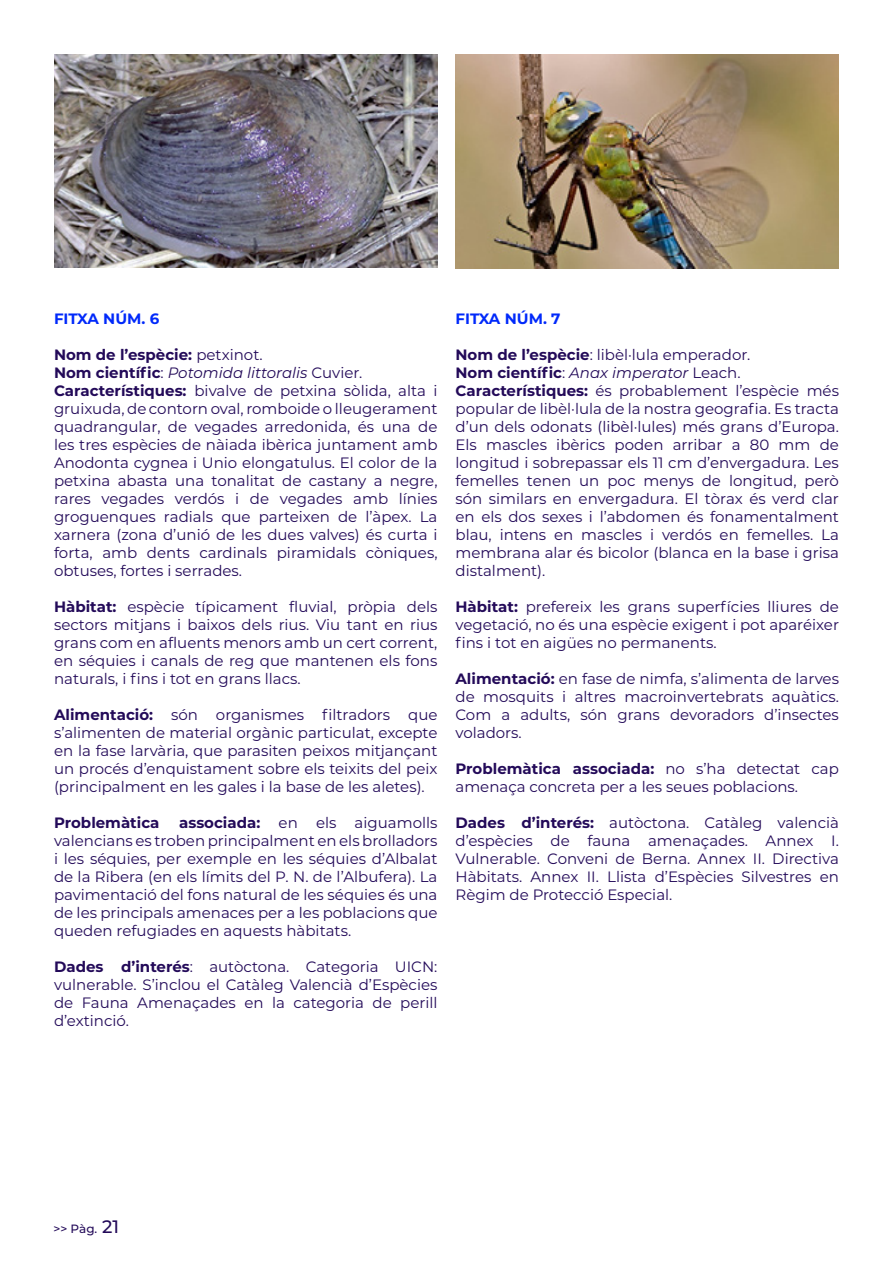
<style>
.page{position:relative;width:893px;height:1263px;background:#fff}
.page>*{position:absolute;margin:0;border:0;box-sizing:border-box;transform-origin:0 0}
.t1{font:15px/18px "Montserrat";color:#230a59;text-align:justify}
.t2{font:700 15px "Montserrat";color:#0029fa}
.t3{font:700 15px "Montserrat";color:#230a59}
.t4{font:500 12px "Montserrat";color:#230a59}
.s1{font-weight:700}
.s2{font-style:italic}
.s3{font-size:18px}
</style>
<div class="page">
<img style="left:54px;top:54px;width:383px;height:213px">
<img style="left:455px;top:54px;width:384px;height:214px">
<p class="t2" style="left:54px;top:307px;width:107px">FITXA NÚM. 6</p>
<p class="t1" style="left:54px;top:345px;width:385px;text-align:left"><span class="s1">Nom de l’espècie:</span> petxinot.<br><span class="s1">Nom científic</span>: <span class="s2">Potomida littoralis</span> Cuvier.<br><span class="s1">Característiques:</span> bivalve de petxina sòlida, alta i gruixuda, de contorn oval, romboide o lleugerament quadrangular, de vegades arredonida, és una de les tres espècies de nàiada ibèrica juntament amb Anodonta cygnea i Unio elongatulus. El color de la petxina abasta una tonalitat de castany a negre, rares vegades verdós i de vegades amb línies groguenques radials que parteixen de l’àpex. La xarnera (zona d’unió de les dues valves) és curta i forta, amb dents cardinals piramidals còniques, obtuses, fortes i serrades.</p>
<p class="t1" style="left:54px;top:597px;width:385px"><span class="s1">Hàbitat:</span> espècie típicament fluvial, pròpia dels sectors mitjans i baixos dels rius. Viu tant en rius grans com en afluents menors amb un cert corrent, en séquies i canals de reg que mantenen els fons naturals, i fins i tot en grans llacs.</p>
<p class="t1" style="left:54px;top:705px;width:385px"><span class="s1">Alimentació:</span> són organismes filtradors que s’alimenten de material orgànic particulat, excepte en la fase larvària, que parasiten peixos mitjançant un procés d’enquistament sobre els teixits del peix (principalment en les gales i la base de les aletes).</p>
<p class="t3" style="left:54px;top:811px;width:107px">Problemàtica</p>
<p class="t1" style="left:54px;top:813px;width:385px;text-indent:125px"><span class="s1">associada:</span> en els aiguamolls valencians es troben principalment en els brolladors i les séquies, per exemple en les séquies d’Albalat de la Ribera (en els límits del P. N. de l’Albufera). La pavimentació del fons natural de les séquies és una de les principals amenaces per a les poblacions que queden refugiades en aquests hàbitats.</p>
<p class="t1" style="left:54px;top:957px;width:385px"><span class="s1">Dades d’interés</span>: autòctona. Categoria UICN: vulnerable. S’inclou el Catàleg Valencià d’Espècies de Fauna Amenaçades en la categoria de perill d’extinció.</p>
<p class="t2" style="left:455px;top:307px;width:106px">FITXA NÚM. 7</p>
<p class="t1" style="left:455px;top:345px;width:385px;text-align:left"><span class="s1">Nom de l’espècie</span>: libèl·lula emperador.<br><span class="s1">Nom científic</span>: <span class="s2">Anax imperator</span> Leach.<br><span class="s1">Característiques:</span> és probablement l’espècie més popular de libèl·lula de la nostra geografia. Es tracta d’un dels odonats (libèl·lules) més grans d’Europa.<br>Els mascles ibèrics poden arribar a 80 mm de longitud i sobrepassar els 11 cm d’envergadura. Les femelles tenen un poc menys de longitud, però són similars en envergadura. El tòrax és verd clar en els dos sexes i l’abdomen és fonamentalment blau, intens en mascles i verdós en femelles. La membrana alar és bicolor (blanca en la base i grisa distalment).</p>
<p class="t1" style="left:455px;top:597px;width:385px"><span class="s1">Hàbitat:</span> prefereix les grans superfícies lliures de vegetació, no és una espècie exigent i pot aparéixer fins i tot en aigües no permanents.</p>
<p class="t1" style="left:455px;top:669px;width:385px"><span class="s1">Alimentació:</span> en fase de nimfa, s’alimenta de larves de mosquits i altres macroinvertebrats aquàtics.<br>Com a adults, són grans devoradors d’insectes voladors.</p>
<p class="t1" style="left:455px;top:759px;width:385px"><span class="s1">Problemàtica associada:</span> no s’ha detectat cap amenaça concreta per a les seues poblacions.</p>
<p class="t1" style="left:455px;top:813px;width:385px"><span class="s1">Dades d’interés:</span> autòctona. Catàleg valencià d’espècies de fauna amenaçades. Annex I.<br>Vulnerable. Conveni de Berna. Annex II. Directiva Hàbitats. Annex II. Llista d’Espècies Silvestres en Règim de Protecció Especial.</p>
<p class="t4" style="left:53px;top:1220px;width:67px">&gt;&gt; Pàg. <span class="s3">21</span></p>
</div>
